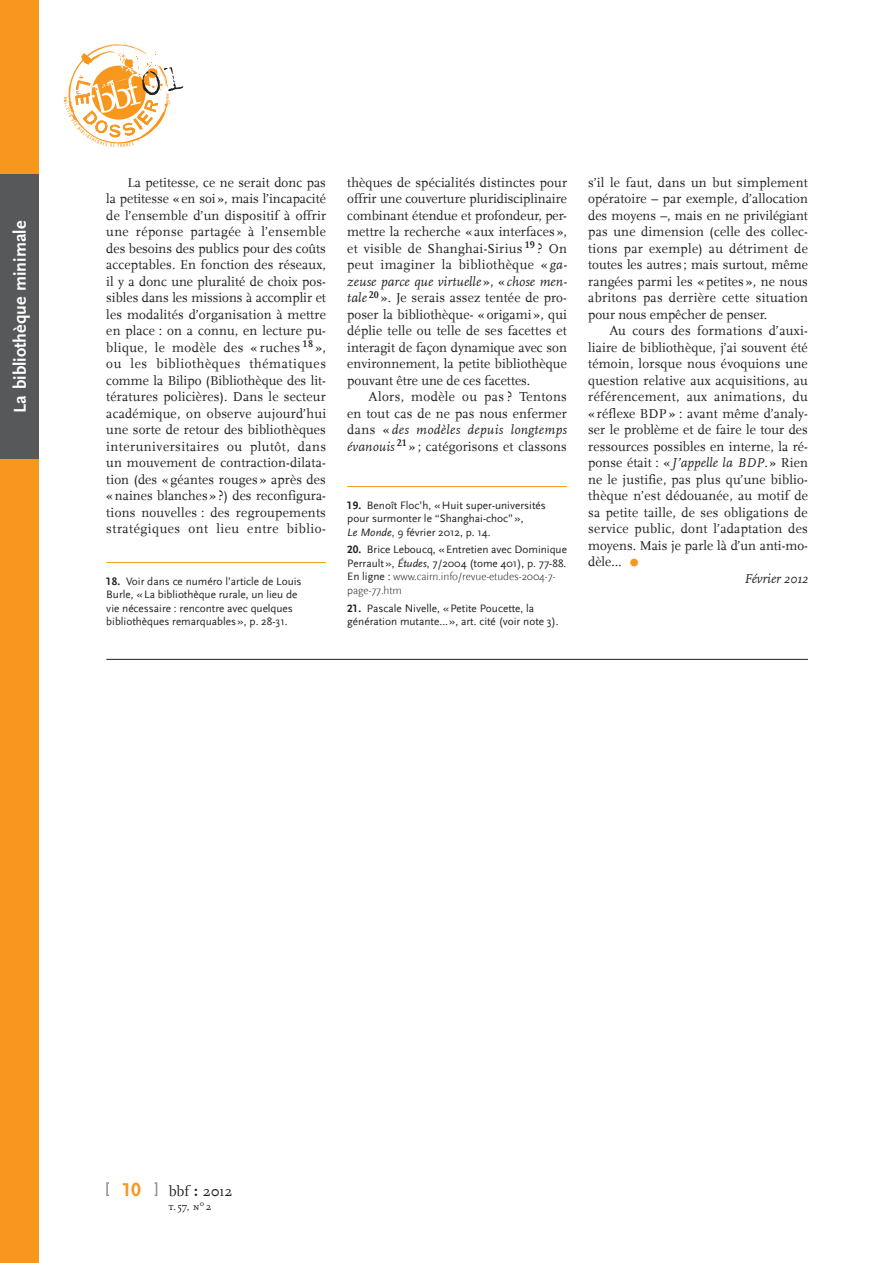
<style>
.page{position:relative;width:893px;height:1263px;background:#fff}
.page>*{position:absolute;margin:0;border:0;box-sizing:border-box;transform-origin:0 0}
.D_-_TEXTE{font:33px "Scala";color:#f7971d}
.t1{font:700 19.5px "Scala Sans LF";color:#f7971d}
.t2{font:700 18px "Scala Sans LF";color:#fff}
.t3{font:15px "Scala";letter-spacing:.005em;color:#231f20}
.D_-_TEXTE-2{font:13.5px/16.5px "Scala";letter-spacing:.01em;color:#231f20;text-align:justify}
.D_-_note{font:13.5px/16.5px "Scala";letter-spacing:.005em;color:#231f20;text-align:justify}
.D_-_date_fin{font:italic 13.5px "Scala";color:#231f20}
.D_-_note-2{font:11.25px/13.5px "Scala Sans";color:#231f20}
.t4{font:10.5px "Scala Caps";color:#231f20}
.s1{font-family:"Scala Sans LF";font-weight:700}
.s2{font-style:italic}
.s3{font-weight:300}
.s4{font-family:"Scala Sans";font-weight:700}
</style>
<div class="page">
<svg style="left:106px;top:1182px;width:3px;height:14px"></svg>
<svg style="left:155px;top:1182px;width:2px;height:14px"></svg>
<svg style="left:64px;top:43px;width:119px;height:104px"></svg>
<div style="left:0;top:0;width:38px;height:1263px;background:#f7971d"></div>
<div style="left:0;top:174px;width:38px;height:285px;background:#57585a"></div>
<hr style="left:347px;top:486px;width:220px;height:1px;background:#f7971d">
<hr style="left:106px;top:562px;width:220px;height:1px;background:#f7971d">
<hr style="left:106px;top:659px;width:702px;height:1px;background:#231f20">
<h3 class="t2" style="left:10px;top:413px;width:193px;rotate:-90deg">La bibliothèque minimale</h3>
<p class="D_-_TEXTE-2" style="left:106px;top:174px;width:221px;text-indent:21px">La petitesse, ce ne serait donc pas la petitesse «en soi», mais l’incapacité de l’ensemble d’un dispositif à offrir une réponse partagée à l’ensemble des besoins des publics pour des coûts acceptables. En fonction des réseaux, il y a donc une pluralité de choix pos&shy;sibles dans les missions à accomplir et les modalités d’organisation à mettre en place : on a connu, en lecture pu&shy;blique, le modèle des « ruches <sup>18</sup> », ou les bibliothèques thématiques comme la Bilipo (Bibliothèque des lit&shy;tératures policières). Dans le secteur académique, on observe aujourd’hui une sorte de retour des bibliothèques interuniversitaires ou plutôt, dans un mouvement de contraction-dilata&shy;tion (des « géantes rouges » après des «naines blanches » ?) des reconfigura&shy;tions nouvelles : des regroupements stratégiques ont lieu entre biblio-</p>
<p class="D_-_note-2" style="left:106px;top:574px;width:197px"><span class="s1">18.</span> Voir dans ce numéro l’article de Louis Burle, «La bibliothèque rurale, un lieu de vie nécessaire : rencontre avec quelques bibliothèques remarquables», p. 28-31.</p>
<p class="D_-_note" style="left:347px;top:174px;width:221px">thèques de spécialités distinctes pour offrir une couverture pluridisciplinaire combinant étendue et profondeur, per&shy;mettre la recherche « aux interfaces », et visible de Shanghai-Sirius <sup>19</sup> ? On peut imaginer la bibliothèque « <span class="s2">ga&shy;zeuse parce que virtuelle</span> », « <span class="s2">chose men&shy;tale</span> <sup>20</sup> ». Je serais assez tentée de pro&shy;poser la bibliothèque- « origami », qui déplie telle ou telle de ses facettes et interagit de façon dynamique avec son environnement, la petite bibliothèque pouvant être une de ces facettes.</p>
<p class="D_-_TEXTE-2" style="left:347px;top:389px;width:221px;text-indent:21px">Alors, modèle ou pas ? Tentons en tout cas de ne pas nous enfermer dans « <span class="s2">des modèles depuis longtemps évanouis</span> <sup>21</sup> » ; catégorisons et classons</p>
<p class="D_-_note-2" style="left:347px;top:498px;width:200px"><span class="s1">19.</span> Benoît Floc’h, «Huit super-universités pour surmonter le “Shanghai-choc”»,<br><span class="s2">Le Monde</span>, 9 février 2012, p. 14.</p>
<p class="D_-_note-2" style="left:347px;top:543px;width:221px"><span class="s1">20.</span> Brice Leboucq, «Entretien avec Dominique Perrault», <span class="s2">Études</span>, 7/2004 (tome 401), p. 77-88.<br>En ligne : <span class="s3">www.cairn.info/revue-etudes-2004-7- page-77.htm</span></p>
<p class="D_-_note-2" style="left:347px;top:601px;width:213px"><span class="s1">21.</span> Pascale Nivelle, «Petite Poucette, la génération mutante…», art. cité (voir note 3).</p>
<p class="D_-_note" style="left:588px;top:174px;width:221px">s’il le faut, dans un but simplement opératoire – par exemple, d’allocation des moyens –, mais en ne privilégiant pas une dimension (celle des collec&shy;tions par exemple) au détriment de toutes les autres ; mais surtout, même rangées parmi les « petites », ne nous abritons pas derrière cette situation pour nous empêcher de penser.</p>
<p class="D_-_TEXTE-2" style="left:588px;top:323px;width:221px;text-indent:21px">Au cours des formations d’auxi&shy;liaire de bibliothèque, j’ai souvent été témoin, lorsque nous évoquions une question relative aux acquisitions, au référencement, aux animations, du « réflexe BDP» : avant même d’analy&shy;ser le problème et de faire le tour des ressources possibles en interne, la ré&shy;ponse était : « <span class="s2">J’appelle la BDP.</span> » Rien ne le justifie, pas plus qu’une biblio&shy;thèque n’est dédouanée, au motif de sa petite taille, de ses obligations de service public, dont l’adaptation des moyens. Mais je parle là d’un anti-mo&shy;dèle…</p>
<p class="D_-_TEXTE" style="left:628px;top:541px;width:13px">•</p>
<p class="D_-_date_fin" style="left:744px;top:571px;width:65px">Février 2012</p>
<h2 class="t1" style="left:123px;top:1179px;width:20px">10</h2>
<p class="t3" style="left:169px;top:1183px;width:65px">bbf <span class="s4">:</span> 2012</p>
<p class="t4" style="left:169px;top:1200px;width:44px">t. 57, n<sup>o</sup> 2</p>
</div>
